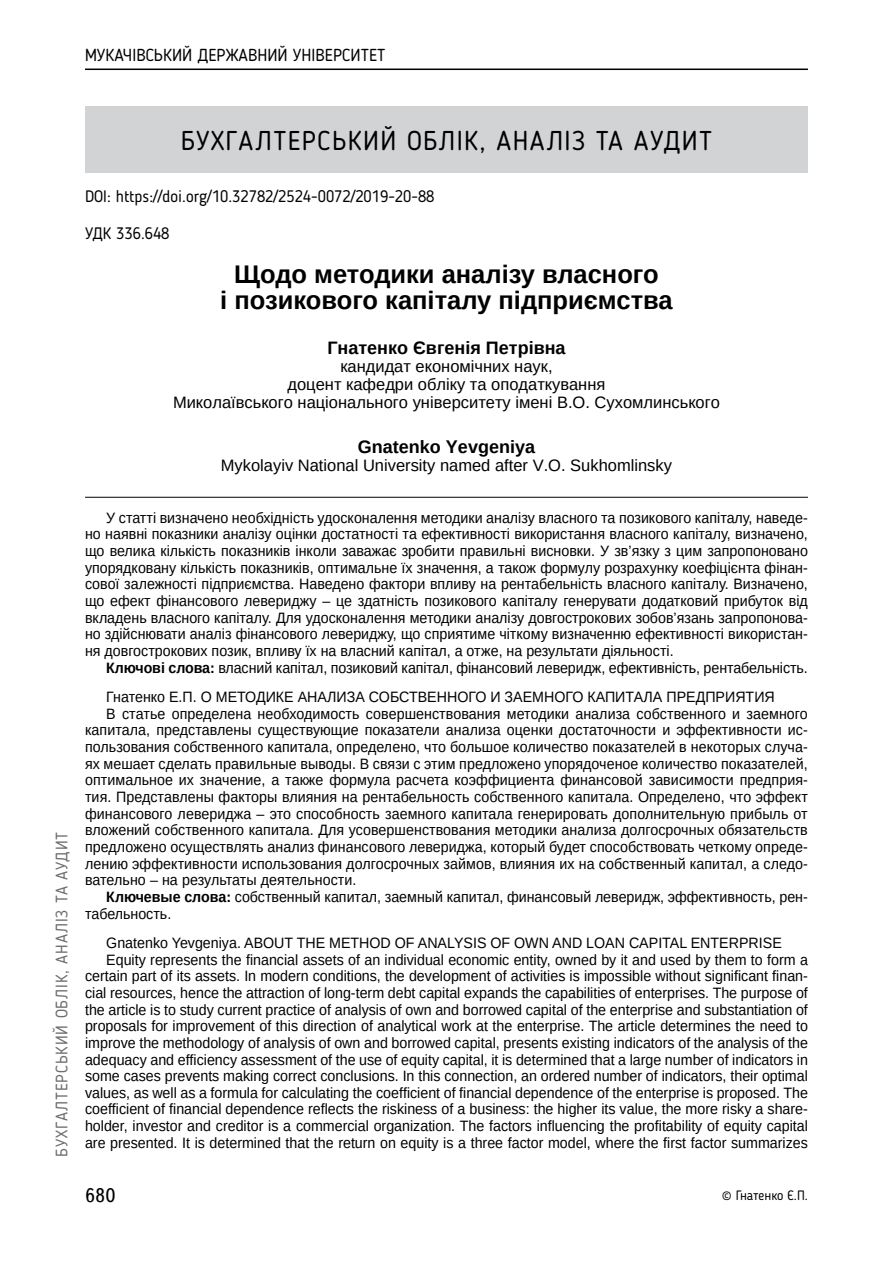
<style>
.page{position:relative;width:893px;height:1263px;background:#fff}
.page>*{position:absolute;margin:0;border:0;box-sizing:border-box;transform-origin:0 0}
.t1{font:27px "Blogger Sans";letter-spacing:.05em;color:#000}
.t2{font:700 25.5px/25.5px "Arimo";color:#000;text-align:center}
.t3{font:19.5px "Ukrainian Text";color:#000}
.t4{font:700 18px "Arimo";color:#000}
.t5{font:17.25px "Blogger Sans";color:#000}
.t6{font:16.5px/18px "Arimo";color:#000;text-align:center}
.t7{font:16.5px "Blogger Sans";color:#000}
.t8{font:16.5px "Blogger Sans";letter-spacing:.05em;color:#6d6e71}
.t9{font:15px/16.6px "Arimo";color:#000;text-align:justify;scale:.95 1}
.t10{font:13.5px "Blogger Sans";letter-spacing:-.005em;color:#000}
.s1{font-weight:700}
</style>
<div class="page">
<hr style="left:85px;top:69px;width:723px;height:1px;background:#000">
<div style="left:85px;top:106px;width:723px;height:66px;background:#d1d3d4"></div>
<hr style="left:85px;top:497px;width:723px;height:1px;background:#000">
<p class="t5" style="left:85px;top:45px;width:302px">МУКАЧІВСЬКИЙ ДЕРЖАВНИЙ УНІВЕРСИТЕТ</p>
<p class="t8" style="left:52px;top:1157px;width:326px;rotate:-90deg">БУХГАЛТЕРСЬКИЙ ОБЛІК, АНАЛІЗ ТА АУДИТ</p>
<h1 class="t1" style="left:181px;top:124px;width:533px">БУХГАЛТЕРСЬКИЙ ОБЛІК, АНАЛІЗ ТА АУДИТ</h1>
<p class="t7" style="left:85px;top:187px;width:351px">DOI: https://doi.org/10.32782/2524-0072/2019-20-88</p>
<p class="t7" style="left:85px;top:224px;width:86px">УДК 336.648</p>
<h2 class="t2" style="left:220px;top:262px;width:454px">Щодо методики аналізу власного<br>і позикового капіталу підприємства</h2>
<p class="t4" style="left:327px;top:336px;width:240px">Гнатенко Євгенія Петрівна</p>
<p class="t6" style="left:173px;top:358px;width:548px">кандидат економічних наук,<br>доцент кафедри обліку та оподаткування<br>Миколаївського національного університету імені В.О. Сухомлинського</p>
<p class="t4" style="left:358px;top:434px;width:179px">Gnatenko Yevgeniya</p>
<p class="t6" style="left:221px;top:456px;width:453px">Mykolayiv National University named after V.O. Sukhomlinsky</p>
<p class="t9" style="left:85px;top:509px;width:762px;text-indent:21px">У статті визначено необхідність удосконалення методики аналізу власного та позикового капіталу, наведе&shy;но наявні показники аналізу оцінки достатності та ефективності використання власного капіталу, визначено, що велика кількість показників інколи заважає зробити правильні висновки. У зв’язку з цим запропоновано упорядковану кількість показників, оптимальне їх значення, а також формулу розрахунку коефіцієнта фінан&shy;сової залежності підприємства. Наведено фактори впливу на рентабельність власного капіталу. Визначено, що ефект фінансового левериджу – це здатність позикового капіталу генерувати додатковий прибуток від вкладень власного капіталу. Для удосконалення методики аналізу довгострокових зобов’язань запропонова&shy;но здійснювати аналіз фінансового левериджу, що сприятиме чіткому визначенню ефективності використан&shy;ня довгострокових позик, впливу їх на власний капітал, а отже, на результати діяльності.</p>
<p class="t9" style="left:106px;top:653px;width:740px;line-height:29.4px"><span class="s1">Ключові слова:</span> власний капітал, позиковий капітал, фінансовий леверидж, ефективність, рентабельність.<br>Гнатенко Е.П. О МЕТОДИКЕ АНАЛИЗА СОБСТВЕННОГО И ЗАЕМНОГО КАПИТАЛА ПРЕДПРИЯТИЯ</p>
<p class="t9" style="left:85px;top:705px;width:762px;text-indent:21px">В статье определена необходимость совершенствования методики анализа собственного и заемного капитала, представлены существующие показатели анализа оценки достаточности и эффективности ис&shy;пользования собственного капитала, определено, что большое количество показателей в некоторых случа&shy;ях мешает сделать правильные выводы. В связи с этим предложено упорядоченое количество показателей, оптимальное их значение, а также формула расчета коэффициента финансовой зависимости предприя&shy;тия. Представлены факторы влияния на рентабельность собственного капитала. Определено, что эффект финансового левериджа – это способность заемного капитала генерировать дополнительную прибыль от вложений собственного капитала. Для усовершенствования методики анализа долгосрочных обязательств предложено осуществлять анализ финансового левериджа, который будет способствовать четкому опреде&shy;лению эффективности использования долгосрочных займов, влияния их на собственный капитал, а следо&shy;вательно – на результаты деятельности.</p>
<p class="t9" style="left:85px;top:888px;width:762px;text-indent:21px"><span class="s1">Ключевые слова:</span> собственный капитал, заемный капитал, финансовый леверидж, эффективность, рен&shy;табельность.</p>
<p class="t9" style="left:106px;top:934px;width:713px">Gnatenko Yevgeniya. ABOUT THE METHOD OF ANALYSIS OF OWN AND LOAN CAPITAL ENTERPRISE</p>
<p class="t9" style="left:106px;top:951px;width:740px">Equity represents the financial assets of an individual economic entity, owned by it and used by them to form a</p>
<p class="t9" style="left:85px;top:968px;width:762px">certain part of its assets. In modern conditions, the development of activities is impossible without significant finan-</p>
<p class="t9" style="left:85px;top:984px;width:762px">cial resources, hence the attraction of long-term debt capital expands the capabilities of enterprises. The purpose of</p>
<p class="t9" style="left:85px;top:1001px;width:762px">the article is to study current practice of analysis of own and borrowed capital of the enterprise and substantiation of</p>
<p class="t9" style="left:85px;top:1018px;width:762px">proposals for improvement of this direction of analytical work at the enterprise. The article determines the need to</p>
<p class="t9" style="left:85px;top:1034px;width:762px">improve the methodology of analysis of own and borrowed capital, presents existing indicators of the analysis of the</p>
<p class="t9" style="left:85px;top:1051px;width:762px">adequacy and efficiency assessment of the use of equity capital, it is determined that a large number of indicators in</p>
<p class="t9" style="left:85px;top:1068px;width:762px">some cases prevents making correct conclusions. In this connection, an ordered number of indicators, their optimal</p>
<p class="t9" style="left:85px;top:1084px;width:762px">values, as well as a formula for calculating the coefficient of financial dependence of the enterprise is proposed. The</p>
<p class="t9" style="left:85px;top:1101px;width:762px">coefficient of financial dependence reflects the riskiness of a business: the higher its value, the more risky a share-</p>
<p class="t9" style="left:85px;top:1118px;width:762px">holder, investor and creditor is a commercial organization. The factors influencing the profitability of equity capital</p>
<p class="t9" style="left:85px;top:1134px;width:762px">are presented. It is determined that the return on equity is a three factor model, where the first factor summarizes</p>
<h3 class="t3" style="left:85px;top:1185px;width:32px">680</h3>
<p class="t10" style="left:722px;top:1187px;width:88px">© Гнатенко Є.П.</p>
</div>
